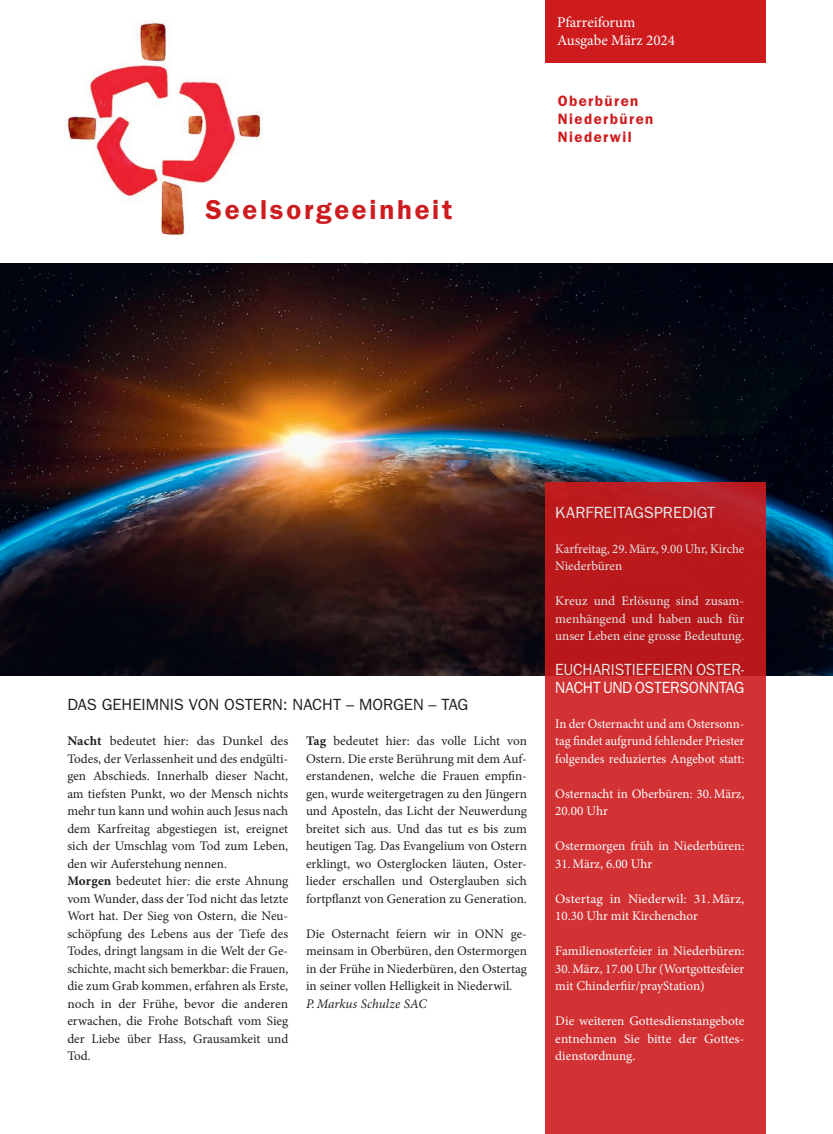
<style>
.page{position:relative;width:833px;height:1134px;background:#fff}
.page>*{position:absolute;margin:0;border:0;box-sizing:border-box;transform-origin:0 0}
.t1{font:600 27.5px "ITC Franklin Gothic Std";letter-spacing:.1em;color:#ce1b1d}
.t2{font:16.25px/17.5px "ITC Franklin Gothic Std";letter-spacing:-.005em;color:#fff;scale:.95 1}
.t3{font:16.25px "ITC Franklin Gothic Std";color:#231f20}
.t4{font:16.25px "ITC Franklin Gothic Std";letter-spacing:-.005em;color:#fff}
.t5{font:600 15px/18px "ITC Franklin Gothic Std";letter-spacing:.1em;color:#ce1b1d}
.t6{font:15px/18px "Minion Pro";color:#fff}
.t7{font:13.12px/17.5px "Minion Pro";color:#231f20;text-align:justify}
.t8{font:13.12px/17.5px "Minion Pro";color:#fff;text-align:justify}
.t9{font:13.12px/17.5px "Minion Pro";color:#fff;scale:1.05 1}
.t10{font:italic 13.12px "Minion Pro";letter-spacing:.005em;color:#231f20}
.s1{font-weight:700}
</style>
<div class="page">
<img style="left:0;top:264px;width:833px;height:411px">
<img style="left:65px;top:20px;width:197px;height:216px">
<div style="left:544px;top:0;width:221px;height:63px;background:#ce1b1d"></div>
<div style="left:544px;top:483px;width:221px;height:651px;background:linear-gradient(to bottom,#bc1c1f,#da3a3b)"></div>
<h1 class="t1" style="left:206px;top:193px;width:248px">Seelsorgeeinheit</h1>
<p class="t6" style="left:557px;top:13px;width:119px">Pfarreiforum<br>Ausgabe März 2024</p>
<p class="t5" style="left:557px;top:92px;width:97px">Oberbüren<br>Niederbüren<br>Niederwil</p>
<p class="t3" style="left:67px;top:695px;width:402px">DAS GEHEIMNIS VON OSTERN: NACHT – MORGEN – TAG</p>
<p class="t7" style="left:67px;top:732px;width:222px;text-align:left"><span class="s1">Nacht</span> bedeutet hier: das Dunkel des Todes, der Verlassenheit und des endgülti&shy;gen Abschieds. Innerhalb dieser Nacht, am tiefsten Punkt, wo der Mensch nichts mehr tun kann und wohin auch Jesus nach dem Karfreitag abgestiegen ist, ereignet sich der Umschlag vom Tod zum Leben, den wir Auferstehung nennen.<br><span class="s1">Morgen</span> bedeutet hier: die erste Ahnung vom Wunder, dass der Tod nicht das letzte Wort hat. Der Sieg von Ostern, die Neu&shy;schöpfung des Lebens aus der Tiefe des Todes, dringt langsam in die Welt der Ge&shy;schichte, macht sich bemerkbar: die Frauen, die zum Grab kommen, erfahren als Erste, noch in der Frühe, bevor die anderen erwachen, die Frohe Botschaft vom Sieg der Liebe über Hass, Grausamkeit und Tod.</p>
<p class="t7" style="left:306px;top:732px;width:222px"><span class="s1">Tag</span> bedeutet hier: das volle Licht von Ostern. Die erste Berührung mit dem Auf&shy;erstandenen, welche die Frauen empfin&shy;gen, wurde weitergetragen zu den Jüngern und Aposteln, das Licht der Neuwerdung breitet sich aus. Und das tut es bis zum heutigen Tag. Das Evangelium von Ostern erklingt, wo Osterglocken läuten, Oster&shy;lieder erschallen und Osterglauben sich fortpflanzt von Generation zu Generation.</p>
<p class="t7" style="left:306px;top:925px;width:222px">Die Osternacht feiern wir in ONN ge&shy;meinsam in Oberbüren, den Ostermorgen in der Frühe in Niederbüren, den Ostertag in seiner vollen Helligkeit in Niederwil.</p>
<p class="t10" style="left:306px;top:994px;width:122px">P. Markus Schulze SAC</p>
<p class="t4" style="left:555px;top:503px;width:161px">KARFREITAGSPREDIGT</p>
<p class="t8" style="left:555px;top:540px;width:190px">Karfreitag, 29.März, 9.00 Uhr, Kirche<br>Niederbüren</p>
<p class="t8" style="left:555px;top:592px;width:190px">Kreuz und Erlösung sind zusam&shy;menhängend und haben auch für unser Leben eine grosse Bedeutung.</p>
<p class="t2" style="left:555px;top:661px;width:200px">EUCHARISTIEFEIERN OSTER-<br>NACHT UND OSTERSONNTAG</p>
<p class="t8" style="left:555px;top:715px;width:190px">In der Osternacht und am Ostersonn&shy;tag findet aufgrund fehlender Priester folgendes reduziertes Angebot statt:</p>
<p class="t8" style="left:555px;top:785px;width:190px">Osternacht in Oberbüren: 30.März,<br>20.00 Uhr</p>
<p class="t8" style="left:555px;top:837px;width:191px">Ostermorgen früh in Niederbüren:<br>31.März, 6.00 Uhr</p>
<p class="t9" style="left:555px;top:890px;width:181px">Ostertag in Niederwil: 31.März,<br>10.30 Uhr mit Kirchenchor</p>
<p class="t8" style="left:555px;top:942px;width:191px">Familienosterfeier in Niederbüren:<br>30.März, 17.00 Uhr (Wortgottesfeier mit Chinderfiir/prayStation)</p>
<p class="t8" style="left:555px;top:1012px;width:190px">Die weiteren Gottesdienstangebote entnehmen Sie bitte der Gottes&shy;dienstordnung.</p>
</div>
